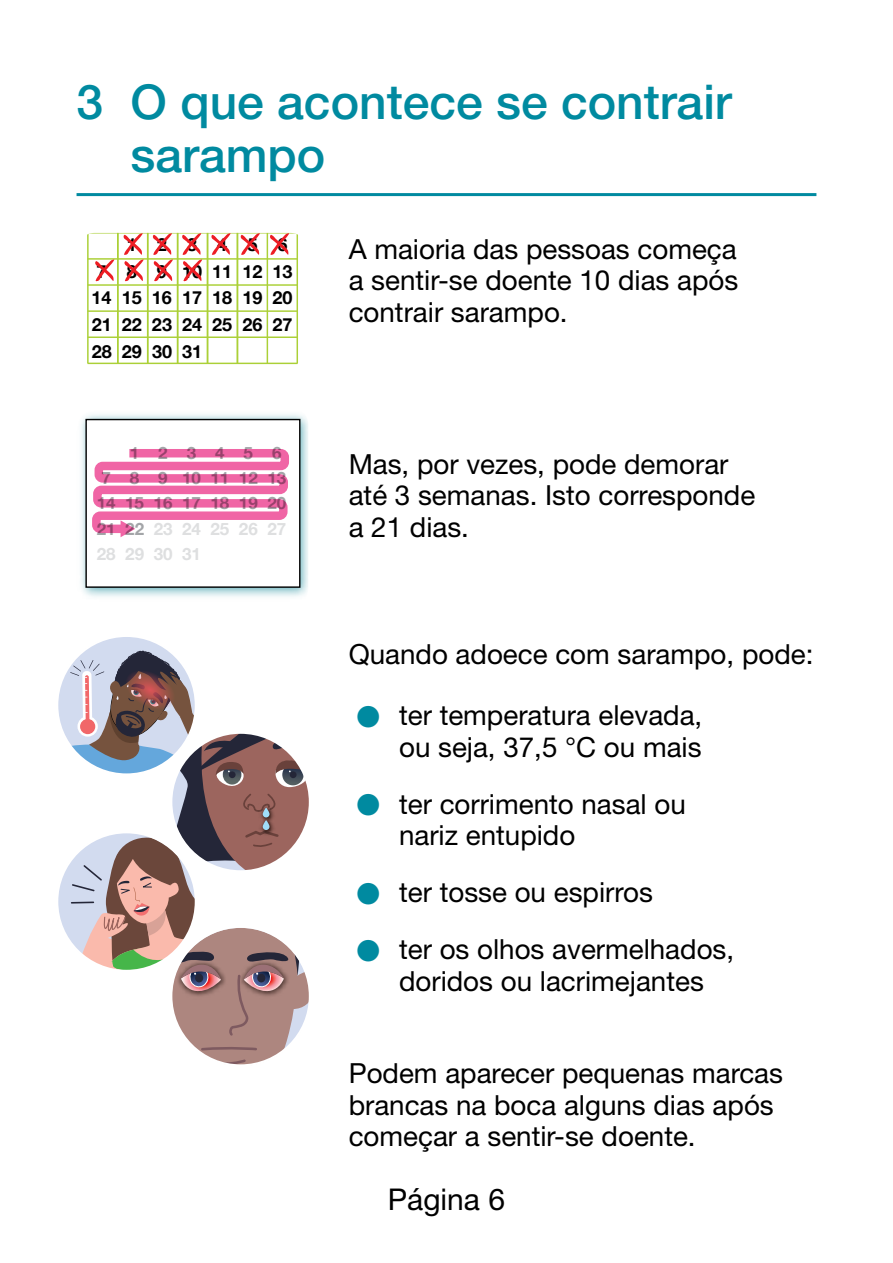
<style>
.page{position:relative;width:893px;height:1263px;background:#fff}
.page>*{position:absolute;margin:0;border:0;box-sizing:border-box;transform-origin:0 0}
.t1{font:500 48px/52.5px "Helvetica Neue LT Std";color:#008aa0}
.t2{font:30px "Helvetica Neue LT Std";color:#000}
.t3{font:27.75px/31.5px "Helvetica Neue LT Std";color:#000}
.t4{font:700 18px/26.7px "Helvetica Neue";color:#000}
.t5{font:700 16.95px/25.2px "Helvetica Neue";color:#a3a5a8}
.s1{color:#dedfe0}
.s2{color:#008aa0}
</style>
<div class="page">
<hr style="left:77px;top:193px;width:739px;height:3px;background:#008aa0">
<hr style="left:87px;top:233px;width:2px;height:130px;background:#abd037">
<hr style="left:267px;top:233px;width:1px;height:130px;background:#abd037">
<hr style="left:117px;top:233px;width:2px;height:130px;background:#abd037">
<hr style="left:147px;top:233px;width:1px;height:130px;background:#abd037">
<hr style="left:177px;top:233px;width:1px;height:130px;background:#abd037">
<hr style="left:207px;top:233px;width:1px;height:130px;background:#abd037">
<hr style="left:237px;top:233px;width:1px;height:130px;background:#abd037">
<hr style="left:297px;top:233px;width:1px;height:130px;background:#abd037">
<hr style="left:88px;top:233px;width:210px;height:1px;background:#abd037">
<hr style="left:88px;top:258px;width:210px;height:2px;background:#abd037">
<hr style="left:88px;top:284px;width:210px;height:2px;background:#abd037">
<hr style="left:88px;top:310px;width:210px;height:2px;background:#abd037">
<hr style="left:88px;top:336px;width:210px;height:2px;background:#abd037">
<hr style="left:88px;top:363px;width:210px;height:1px;background:#abd037">
<svg style="left:209px;top:233px;width:22px;height:22px"></svg>
<svg style="left:93px;top:258px;width:21px;height:24px"></svg>
<svg style="left:121px;top:233px;width:23px;height:49px"></svg>
<svg style="left:151px;top:233px;width:22px;height:49px"></svg>
<svg style="left:180px;top:233px;width:22px;height:49px"></svg>
<svg style="left:239px;top:233px;width:21px;height:22px"></svg>
<svg style="left:268px;top:233px;width:21px;height:24px"></svg>
<img style="left:81px;top:414px;width:227px;height:183px">
<svg style="left:85px;top:418px;width:216px;height:170px"></svg>
<svg style="left:58px;top:637px;width:251px;height:428px"></svg>
<h1 class="t1" style="left:131px;top:76px;width:603px;text-indent:-54px">3 O que acontece se contrair sarampo</h1>
<p class="t4" style="left:92px;top:232px;width:202px;text-indent:35px">123456<br>7 8 9 10111213<br>14 15 16 17 18 19 20<br>21 22 23 24 25 26 27<br>28 29 30 31</p>
<p class="t5" style="left:97px;top:441px;width:191px;text-indent:33px">123456<br>7 8 9 10111213<br>14 15 16 17 18 19 20<br>21 22 <span class="s1">23 24 25 26 27<br>28 29 30 31</span></p>
<p class="t3" style="left:349px;top:233px;width:391px;text-align:justify">A maioria das pessoas começa a sentir-se doente 10 dias após contrair sarampo.</p>
<p class="t3" style="left:349px;top:448px;width:408px">Mas, por vezes, pode demorar até 3 semanas. Isto corresponde a 21 dias.</p>
<p class="t3" style="left:349px;top:638px;width:466px">Quando adoece com sarampo, pode:</p>
<p class="t3" style="left:357px;top:699px;width:347px;text-align:right"><span class="s2">●</span> ter temperatura elevada, ou seja, 37,5 °C ou mais</p>
<p class="t3" style="left:399px;top:787px;width:288px;text-indent:-43px"><span class="s2">●</span> ter corrimento nasal ou nariz entupido</p>
<p class="t3" style="left:357px;top:876px;width:298px"><span class="s2">●</span> ter tosse ou espirros</p>
<p class="t3" style="left:357px;top:933px;width:379px;text-align:center"><span class="s2">●</span> ter os olhos avermelhados, doridos ou lacrimejantes</p>
<p class="t3" style="left:349px;top:1057px;width:436px">Podem aparecer pequenas marcas brancas na boca alguns dias após começar a sentir-se doente.</p>
<p class="t2" style="left:388px;top:1181px;width:119px">Página 6</p>
</div>
